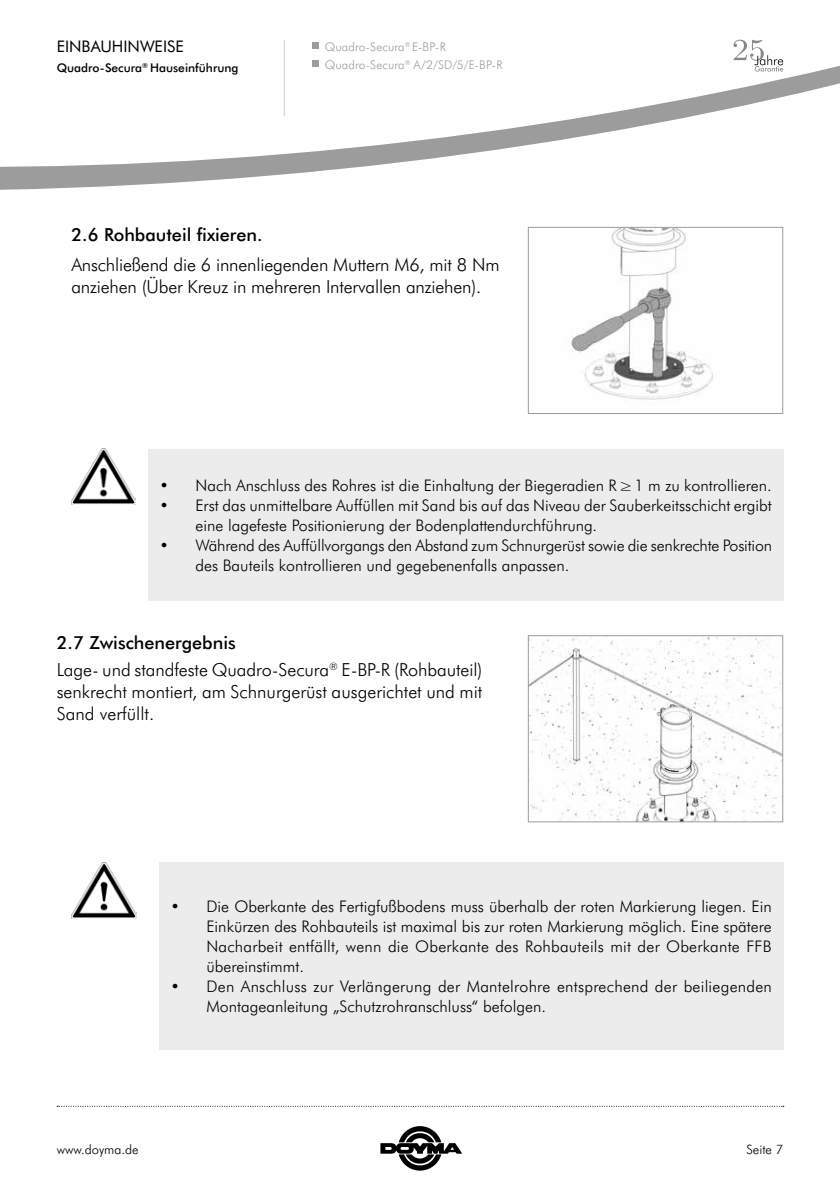
<style>
.page{position:relative;width:840px;height:1191px;background:#fff}
.page>*{position:absolute;margin:0;border:0;box-sizing:border-box;transform-origin:0 0}
.t1{font:300 18px/22px "Futura BT";letter-spacing:-.005em;color:#000}
.t2{font:500 18px "Futura BT";color:#000}
.t3{font:300 16px/20px "Futura BT";color:#000}
.t4{font:16px "Futura BT";color:#000}
.t5{font:300 13px "Futura BT";color:#000}
.t6{font:300 12px/18px "Futura BT";letter-spacing:.01em;color:#9c9c9c}
.t7{font:500 12px "Futura BT";color:#000}
.s1{font-weight:500}
</style>
<div class="page">
<svg style="left:0;top:39px;width:839px;height:151px"></svg>
<hr style="left:283px;top:40px;width:1px;height:76px;background:#cfcfcf">
<svg style="left:733px;top:40px;width:49px;height:32px"></svg>
<svg style="left:312px;top:43px;width:6px;height:6px"></svg>
<svg style="left:312px;top:61px;width:6px;height:6px"></svg>
<svg style="left:57px;top:1106px;width:726px;height:1px"></svg>
<svg style="left:380px;top:1126px;width:82px;height:44px"></svg>
<div style="left:148px;top:449px;width:634px;height:151px;background:#ececec"></div>
<img style="left:71px;top:448px;width:65px;height:57px">
<div style="left:159px;top:862px;width:623px;height:187px;background:#ececec"></div>
<img style="left:72px;top:862px;width:64px;height:56px">
<img style="left:570px;top:229px;width:143px;height:171px">
<div style="left:527px;top:227px;width:255px;height:187px;border:1px solid #9c9c9c"></div>
<img style="left:529px;top:637px;width:251px;height:183px">
<div style="left:527px;top:635px;width:255px;height:187px;border:1px solid #9c9c9c"></div>
<p class="t4" style="left:57px;top:35px;width:128px">EINBAUHINWEISE</p>
<p class="t7" style="left:57px;top:59px;width:183px">Quadro-Secura<sup>®</sup> Hauseinführung</p>
<p class="t2" style="left:71px;top:222px;width:193px">2.6 Rohbauteil fixieren.</p>
<p class="t6" style="left:324px;top:37px;width:179px">Quadro-Secura<sup>®</sup> E-BP-R<br>Quadro-Secura<sup>®</sup> A/2/SD/5/E-BP-R</p>
<p class="t1" style="left:71px;top:253px;width:429px">Anschließend die 6 innenliegenden Muttern M6, mit 8 Nm anziehen (Über Kreuz in mehreren Intervallen anziehen).</p>
<p class="t3" style="left:159px;top:474px;width:613px">• Nach Anschluss des Rohres ist die Einhaltung der Biegeradien R≥1 m zu kontrollieren.</p>
<p class="t3" style="left:195px;top:494px;width:577px;text-indent:-36px">• Erst das unmittelbare Auffüllen mit Sand bis auf das Niveau der Sauberkeitsschicht ergibt eine lagefeste Positionierung der Bodenplattendurchführung.</p>
<p class="t3" style="left:195px;top:534px;width:578px;text-indent:-36px">• Während des Auffüllvorgangs den Abstand zum Schnurgerüst sowie die senkrechte Position des Bauteils kontrollieren und gegebenenfalls anpassen.</p>
<p class="t1" style="left:57px;top:628px;width:427px;line-height:27.2px"><span class="s1">2.7 Zwischenergebnis<br></span>Lage- und standfeste Quadro-Secura<sup>®</sup> E-BP-R (Rohbauteil)</p>
<p class="t1" style="left:57px;top:680px;width:427px">senkrecht montiert, am Schnurgerüst ausgerichtet und mit<br>Sand verfüllt.</p>
<p class="t3" style="left:206px;top:895px;width:566px;text-align:justify;text-indent:-36px">• Die Oberkante des Fertigfußbodens muss überhalb der roten Markierung liegen. Ein Einkürzen des Rohbauteils ist maximal bis zur roten Markierung möglich. Eine spätere Nacharbeit entfällt, wenn die Oberkante des Rohbauteils mit der Oberkante FFB übereinstimmt.</p>
<p class="t3" style="left:206px;top:975px;width:566px;text-indent:-36px">• Den Anschluss zur Verlängerung der Mantelrohre entsprechend der beiliegenden<br>Montageanleitung „Schutzrohranschluss“ befolgen.</p>
<p class="t5" style="left:57px;top:1140px;width:83px">www.doyma.de</p>
<p class="t5" style="left:746px;top:1140px;width:38px">Seite 7</p>
</div>
